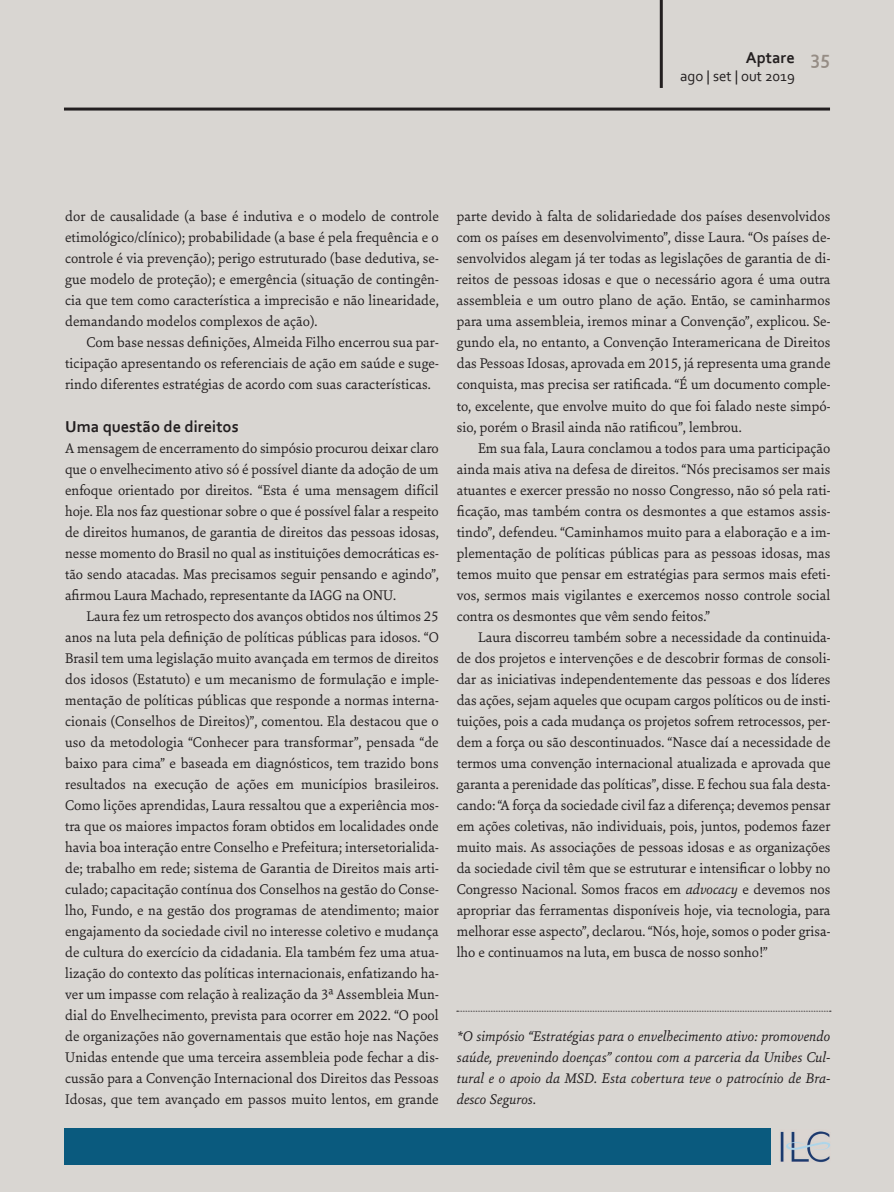
<style>
.page{position:relative;width:894px;height:1192px;background:#fff}
.page>*{position:absolute;margin:0;border:0;box-sizing:border-box;transform-origin:0 0}
.t1{font:700 19.5px "Corbel";color:#968d85}
.Intrtitulo{font:700 16.5px "Corbel";color:#231f20}
.paragrafo_normal{font:15px/21px "Sina Nova";letter-spacing:.005em;color:#231f20;text-align:justify}
.paragrafo_pos-intert{font:15px/21px "Sina Nova";letter-spacing:-.005em;color:#231f20;text-align:justify}
.paragrafo_pos-intert-2{font:italic 15px/21px "Sina Nova";color:#231f20;text-align:justify}
.t2{font:15px "Corbel";color:#231f20}
.s1{font-style:italic}
</style>
<div class="page">
<div style="left:0;top:0;width:893px;height:1191px;background:#d9d6d2"></div>
<div style="left:64px;top:1128px;width:706px;height:36px;background:#0a5a7e"></div>
<hr style="left:64px;top:107px;width:765px;height:3px;background:#231f20">
<hr style="left:659px;top:0;width:3px;height:88px;background:#231f20">
<img style="left:780px;top:1131px;width:50px;height:30px">
<svg style="left:456px;top:1010px;width:374px;height:1px"></svg>
<p class="Intrtitulo" style="left:745px;top:47px;width:50px">Aptare</p>
<p class="t2" style="left:680px;top:66px;width:116px">ago | set | out 2019</p>
<h1 class="t1" style="left:810px;top:46px;width:21px">35</h1>
<p class="paragrafo_normal" style="left:65px;top:205px;width:375px">dor de causalidade (a base é indutiva e o modelo de controle etimológico/clínico); probabilidade (a base é pela frequência e o controle é via prevenção); perigo estruturado (base dedutiva, se&shy;gue modelo de proteção); e emergência (situação de contingên&shy;cia que tem como característica a imprecisão e não linearidade, demandando modelos complexos de ação).</p>
<p class="paragrafo_normal" style="left:65px;top:331px;width:375px;text-indent:21px">Com base nessas definições, Almeida Filho encerrou sua par&shy;ticipação apresentando os referenciais de ação em saúde e suge&shy;rindo diferentes estratégias de acordo com suas características.</p>
<p class="Intrtitulo" style="left:65px;top:416px;width:175px">Uma questão de direitos</p>
<p class="paragrafo_pos-intert" style="left:65px;top:436px;width:375px">A mensagem de encerramento do simpósio procurou deixar claro que o envelhecimento ativo só é possível diante da adoção de um enfoque orientado por direitos. “Esta é uma mensagem difícil hoje. Ela nos faz questionar sobre o que é possível falar a respeito de direitos humanos, de garantia de direitos das pessoas idosas, nesse momento do Brasil no qual as instituições democráticas es&shy;tão sendo atacadas. Mas precisamos seguir pensando e agindo”, afirmou Laura Machado, representante da IAGG na ONU.</p>
<p class="paragrafo_normal" style="left:65px;top:604px;width:375px;text-indent:21px">Laura fez um retrospecto dos avanços obtidos nos últimos 25 anos na luta pela definição de políticas públicas para idosos. “O Brasil tem uma legislação muito avançada em termos de direitos dos idosos (Estatuto) e um mecanismo de formulação e imple&shy;mentação de políticas públicas que responde a normas interna&shy;cionais (Conselhos de Direitos)”, comentou. Ela destacou que o uso da metodologia “Conhecer para transformar”, pensada “de baixo para cima” e baseada em diagnósticos, tem trazido bons resultados na execução de ações em municípios brasileiros.<br>Como lições aprendidas, Laura ressaltou que a experiência mos&shy;tra que os maiores impactos foram obtidos em localidades onde havia boa interação entre Conselho e Prefeitura; intersetorialida&shy;de; trabalho em rede; sistema de Garantia de Direitos mais arti&shy;culado; capacitação contínua dos Conselhos na gestão do Conse&shy;lho, Fundo, e na gestão dos programas de atendimento; maior engajamento da sociedade civil no interesse coletivo e mudança de cultura do exercício da cidadania. Ela também fez uma atua&shy;lização do contexto das políticas internacionais, enfatizando ha&shy;ver um impasse com relação à realização da 3ª Assembleia Mun&shy;dial do Envelhecimento, prevista para ocorrer em 2022. “O pool de organizações não governamentais que estão hoje nas Nações Unidas entende que uma terceira assembleia pode fechar a dis&shy;cussão para a Convenção Internacional dos Direitos das Pessoas Idosas, que tem avançado em passos muito lentos, em grande</p>
<p class="paragrafo_normal" style="left:456px;top:205px;width:375px">parte devido à falta de solidariedade dos países desenvolvidos com os países em desenvolvimento”, disse Laura. “Os países de&shy;senvolvidos alegam já ter todas as legislações de garantia de di&shy;reitos de pessoas idosas e que o necessário agora é uma outra assembleia e um outro plano de ação. Então, se caminharmos para uma assembleia, iremos minar a Convenção”, explicou. Se&shy;gundo ela, no entanto, a Convenção Interamericana de Direitos das Pessoas Idosas, aprovada em 2015, já representa uma grande conquista, mas precisa ser ratificada. “É um documento comple&shy;to, excelente, que envolve muito do que foi falado neste simpó&shy;sio, porém o Brasil ainda não ratificou”, lembrou.</p>
<p class="paragrafo_normal" style="left:456px;top:436px;width:375px;text-indent:21px">Em sua fala, Laura conclamou a todos para uma participação ainda mais ativa na defesa de direitos. “Nós precisamos ser mais atuantes e exercer pressão no nosso Congresso, não só pela rati&shy;ficação, mas também contra os desmontes a que estamos assis&shy;tindo”, defendeu. “Caminhamos muito para a elaboração e a im&shy;plementação de políticas públicas para as pessoas idosas, mas temos muito que pensar em estratégias para sermos mais efeti&shy;vos, sermos mais vigilantes e exercemos nosso controle social contra os desmontes que vêm sendo feitos.”</p>
<p class="paragrafo_normal" style="left:456px;top:625px;width:375px;text-indent:21px">Laura discorreu também sobre a necessidade da continuida&shy;de dos projetos e intervenções e de descobrir formas de consoli&shy;dar as iniciativas independentemente das pessoas e dos líderes das ações, sejam aqueles que ocupam cargos políticos ou de insti&shy;tuições, pois a cada mudança os projetos sofrem retrocessos, per&shy;dem a força ou são descontinuados. “Nasce daí a necessidade de termos uma convenção internacional atualizada e aprovada que garanta a perenidade das políticas”, disse. E fechou sua fala desta&shy;cando: “A força da sociedade civil faz a diferença; devemos pensar em ações coletivas, não individuais, pois, juntos, podemos fazer muito mais. As associações de pessoas idosas e as organizações da sociedade civil têm que se estruturar e intensificar o lobby no Congresso Nacional. Somos fracos em <span class="s1">advocacy</span> e devemos nos apropriar das ferramentas disponíveis hoje, via tecnologia, para melhorar esse aspecto”, declarou. “Nós, hoje, somos o poder grisa&shy;lho e continuamos na luta, em busca de nosso sonho!”</p>
<p class="paragrafo_pos-intert-2" style="left:456px;top:1025px;width:375px">*O simpósio “Estratégias para o envelhecimento ativo: promovendo saúde, prevenindo doenças” contou com a parceria da Unibes Cul&shy;tural e o apoio da MSD. Esta cobertura teve o patrocínio de Bra&shy;desco Seguros.</p>
</div>
